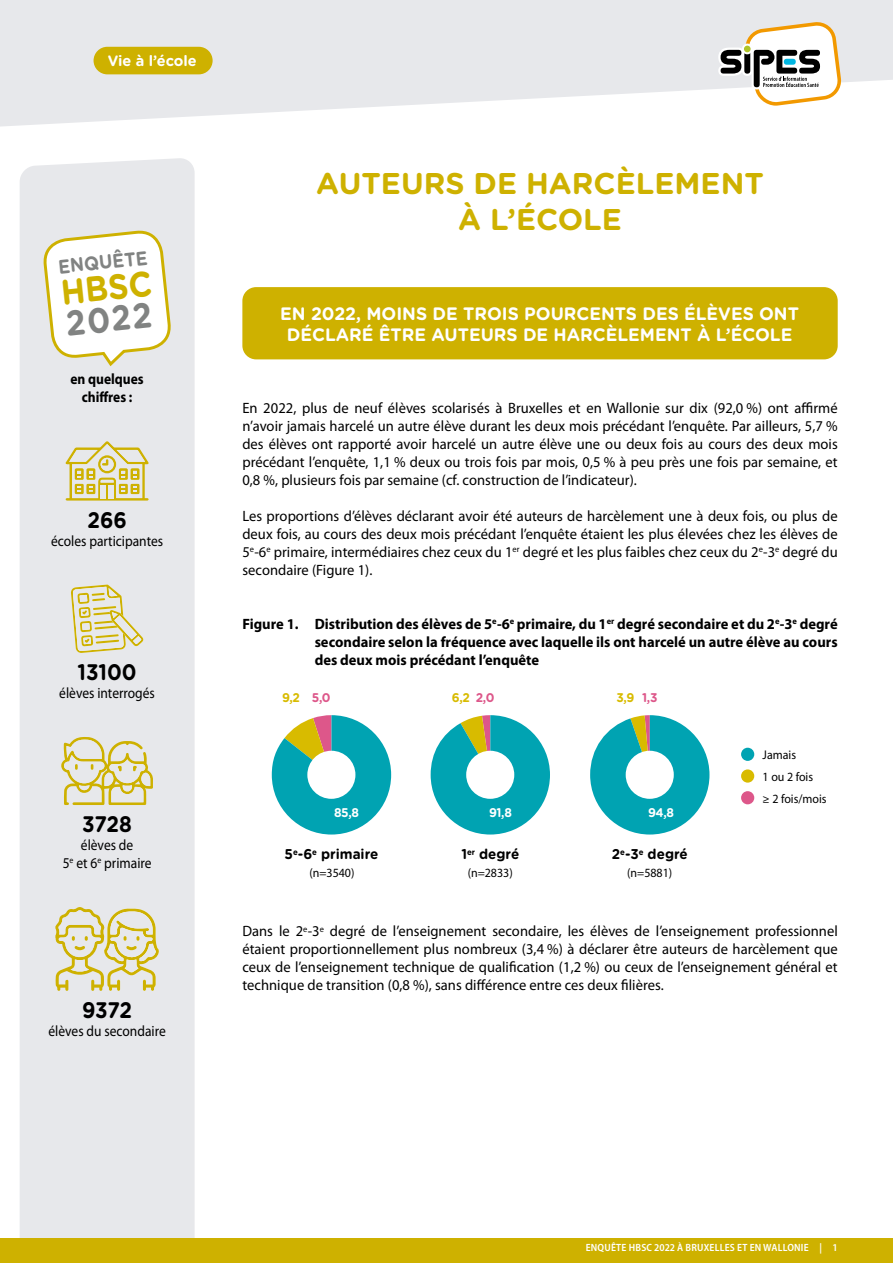
<style>
.page{position:relative;width:893px;height:1263px;background:#fff}
.page>*{position:absolute;margin:0;border:0;box-sizing:border-box;transform-origin:0 0}
.t1{font:700 35.4px "Gotham Rounded";color:#ceb100;scale:.9 1}
.t2{font:700 35.4px "Gotham Rounded";color:#818382;scale:.9 1}
.t3{font:700 30px/36px "Gotham Rounded";color:#ceb100;text-align:center}
.t4{font:700 22.5px "Gotham Rounded";color:#000;scale:.9 1}
.t5{font:700 19.65px "Gotham Rounded";color:#818382;scale:.9 1}
.T1-blanc{font:700 18px/21.6px "Gotham Rounded";color:#fff;text-align:center}
.t6{font:15px/18px "Myriad Pro";letter-spacing:.005em;color:#000;text-align:justify}
.Tfig{font:700 15px/18px "Myriad Pro";color:#000;text-align:justify}
.t7{font:15px/18px "Myriad Pro";letter-spacing:.005em;color:#000;text-align:center;scale:.9 1}
.Tfig-2{font:700 15px/18px "Myriad Pro";color:#000;text-align:center;scale:.9 1}
.t8{font:700 15px "Gotham Rounded";color:#fff}
.t9{font:700 14.1px "Gotham Rounded";color:#000;scale:.95 1}
.t10{font:12.6px/22px "Myriad Pro";color:#000;scale:.95 1}
.t11{font:700 12.6px "Gotham Rounded";color:#d8bb00;scale:.95 1}
.t12{font:700 12.6px "Gotham Rounded";color:#fff;scale:.95 1}
.t13{font:600 semi-condensed 10.5px "Myriad Pro";letter-spacing:.02em;color:#fff}
.s1{color:#dd578a}
</style>
<div class="page">
<div style="left:20px;top:158px;width:175px;height:1080px;background:#e7e8eb"></div>
<div style="left:0;top:1238px;width:893px;height:25px;background:#ceb100"></div>
<svg style="left:0;top:0;width:893px;height:127px;fill:#e7e8eb"></svg>
<div style="left:94px;top:47px;width:119px;height:27px;background:#ceb100;border-radius:14px"></div>
<svg style="left:718px;top:21px;width:123px;height:85px"></svg>
<div style="left:242px;top:287px;width:596px;height:72px;background:#ceb100;border-radius:14px"></div>
<svg style="left:272px;top:715px;width:119px;height:119px"></svg>
<div style="left:741px;top:748px;width:13px;height:13px;background:#00a3b2;border-radius:50%"></div>
<div style="left:741px;top:769px;width:13px;height:14px;background:#d8bb00;border-radius:50%"></div>
<div style="left:741px;top:791px;width:13px;height:13px;background:#dd578a;border-radius:50%"></div>
<div style="left:307px;top:751px;width:48px;height:48px;background:#fff;border-radius:50%"></div>
<svg style="left:431px;top:715px;width:119px;height:119px"></svg>
<div style="left:466px;top:751px;width:48px;height:48px;background:#fff;border-radius:50%"></div>
<svg style="left:590px;top:715px;width:119px;height:119px"></svg>
<div style="left:626px;top:751px;width:48px;height:48px;background:#fff;border-radius:50%"></div>
<svg style="left:43px;top:230px;width:128px;height:139px"></svg>
<svg style="left:66px;top:440px;width:83px;height:61px;background:#ded59e"></svg>
<svg style="left:71px;top:584px;width:73px;height:69px;background:#e1dbb4"></svg>
<svg style="left:61px;top:737px;width:92px;height:68px;background:#e0d9ab"></svg>
<svg style="left:55px;top:907px;width:104px;height:84px;background:#e0d9ab"></svg>
<p class="t8" style="left:108px;top:50px;width:90px">Vie à l’école</p>
<p class="t5" style="left:57px;top:252px;width:101px;rotate:-6deg">ENQUÊTE</p>
<p class="t1" style="left:58px;top:267px;width:103px;rotate:-6deg">HBSC</p>
<p class="t2" style="left:63px;top:298px;width:97px;rotate:-6deg">2022</p>
<p class="Tfig-2" style="left:70px;top:370px;width:83px">en quelques chiffres :</p>
<p class="t4" style="left:87px;top:503px;width:45px">266</p>
<p class="t7" style="left:51px;top:531px;width:126px">écoles participantes</p>
<p class="t4" style="left:78px;top:655px;width:67px">13100</p>
<p class="t7" style="left:59px;top:684px;width:108px">élèves interrogés</p>
<p class="t4" style="left:82px;top:807px;width:57px">3728</p>
<p class="t7" style="left:63px;top:836px;width:100px">élèves de<br>5<sup>e</sup> et 6<sup>e</sup> primaire</p>
<p class="t4" style="left:82px;top:993px;width:57px">9372</p>
<p class="t7" style="left:48px;top:1021px;width:132px">élèves du secondaire</p>
<p class="t3" style="left:316px;top:164px;width:449px">AUTEURS DE HARCÈLEMENT<br>À L’ÉCOLE</p>
<p class="T1-blanc" style="left:280px;top:302px;width:520px">EN 2022, MOINS DE TROIS POURCENTS DES ÉLÈVES ONT<br>DÉCLARÉ ÊTRE AUTEURS DE HARCÈLEMENT À L’ÉCOLE</p>
<p class="t6" style="left:242px;top:399px;width:597px">En 2022, plus de neuf élèves scolarisés à Bruxelles et en Wallonie sur dix (92,0 %) ont affirmé n’avoir jamais harcelé un autre élève durant les deux mois précédant l’enquête. Par ailleurs, 5,7 % des élèves ont rapporté avoir harcelé un autre élève une ou deux fois au cours des deux mois précédant l’enquête, 1,1 % deux ou trois fois par mois, 0,5 % à peu près une fois par semaine, et 0,8 %, plusieurs fois par semaine (cf. construction de l’indicateur).</p>
<p class="t6" style="left:242px;top:507px;width:597px">Les proportions d’élèves déclarant avoir été auteurs de harcèlement une à deux fois, ou plus de deux fois, au cours des deux mois précédant l’enquête étaient les plus élevées chez les élèves de 5<sup>e</sup>-6<sup>e</sup> primaire, intermédiaires chez ceux du 1<sup>er</sup> degré et les plus faibles chez ceux du 2<sup>e</sup>-3<sup>e</sup> degré du secondaire (Figure 1).</p>
<p class="Tfig" style="left:315px;top:615px;width:524px;text-indent:-72px">Figure 1. Distribution des élèves de 5<sup>e</sup>-6<sup>e</sup> primaire, du 1<sup>er</sup> degré secondaire et du 2<sup>e</sup>-3<sup>e</sup> degré secondaire selon la fréquence avec laquelle ils ont harcelé un autre élève au cours des deux mois précédant l’enquête</p>
<p class="t11" style="left:282px;top:688px;width:53px">9,2 <span class="s1">5,0</span></p>
<p class="t11" style="left:452px;top:688px;width:46px">6,2 <span class="s1">2,0</span></p>
<p class="t11" style="left:616px;top:688px;width:45px">3,9 <span class="s1">1,3</span></p>
<p class="t12" style="left:334px;top:803px;width:28px">85,8</p>
<p class="t9" style="left:285px;top:844px;width:100px">5<sup>e</sup>-6<sup>e</sup> primaire</p>
<p class="t12" style="left:489px;top:804px;width:26px">91,8</p>
<p class="t12" style="left:648px;top:804px;width:29px">94,8</p>
<p class="t9" style="left:461px;top:844px;width:62px">1<sup>er</sup> degré</p>
<p class="t9" style="left:612px;top:844px;width:81px">2<sup>e</sup>-3<sup>e</sup> degré</p>
<p class="t10" style="left:309px;top:861px;width:49px">(n=3540)</p>
<p class="t10" style="left:468px;top:861px;width:49px">(n=2833)</p>
<p class="t10" style="left:627px;top:861px;width:49px">(n=5881)</p>
<p class="t10" style="left:763px;top:744px;width:69px">Jamais<br>1 ou 2 fois<br>≥ 2 fois/mois</p>
<p class="t6" style="left:242px;top:922px;width:597px">Dans le 2<sup>e</sup>-3<sup>e</sup> degré de l’enseignement secondaire, les élèves de l’enseignement professionnel étaient proportionnellement plus nombreux (3,4 %) à déclarer être auteurs de harcèlement que ceux de l’enseignement technique de qualification (1,2 %) ou ceux de l’enseignement général et technique de transition (0,8 %), sans différence entre ces deux filières.</p>
<p class="t13" style="left:586px;top:1240px;width:253px">ENQUÊTE HBSC 2022 À BRUXELLES ET EN WALLONIE | 1</p>
</div>
